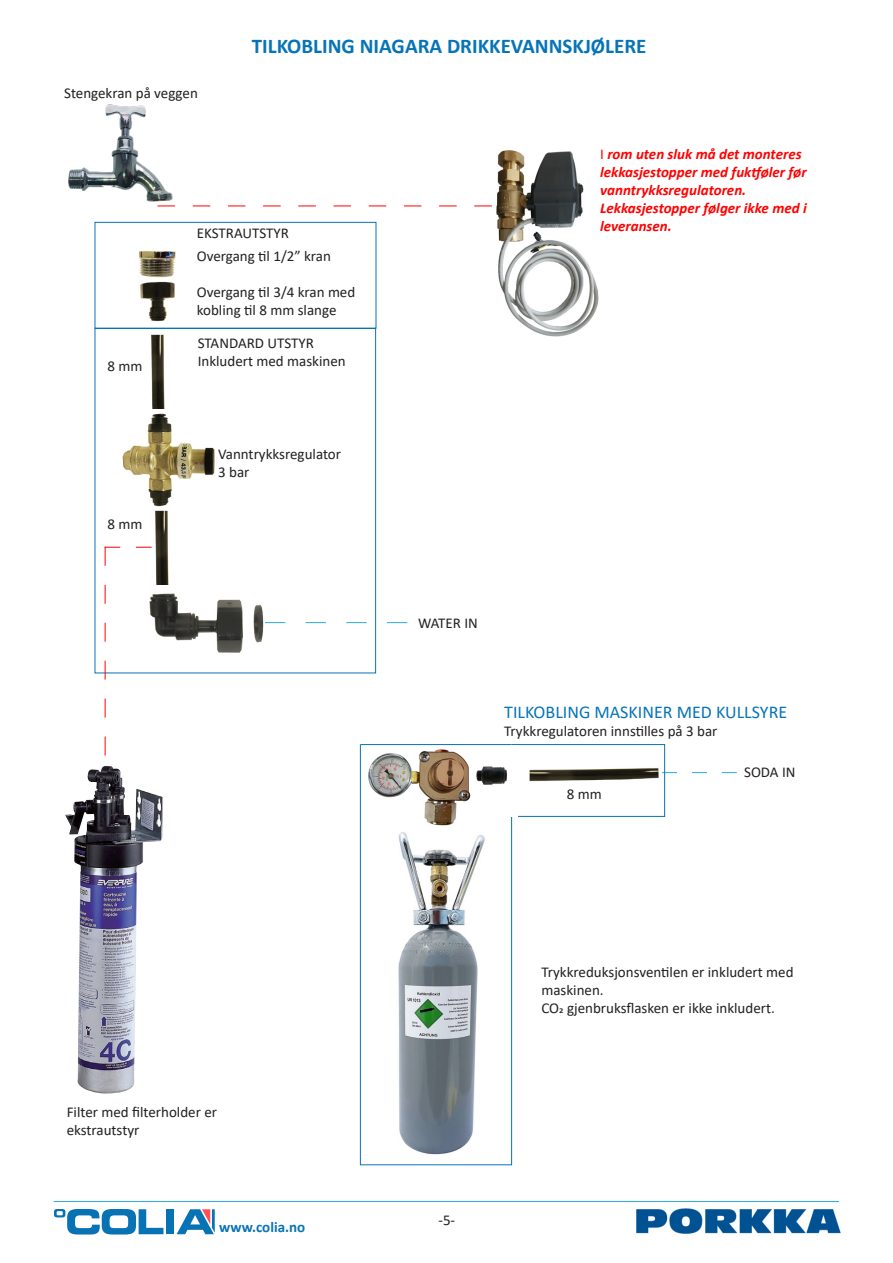
<style>
.page{position:relative;width:893px;height:1263px;background:#fff}
.page>*{position:absolute;margin:0;border:0;box-sizing:border-box;transform-origin:0 0}
.t1{font:700 21px "Calibri";color:#0674b6}
.t2{font:18px "Calibri";color:#0674b6}
.t3{font:15px/18px "Calibri";color:#231f20}
.t4{font:italic 700 15px/18px "Calibri";color:#f00}
.t5{font:700 15px "Calibri";color:#0674b6}
.s1{font-weight:400;font-style:normal}
</style>
<div class="page">
<hr style="left:54px;top:1201px;width:785px;height:1px;background:#29abe2">
<svg style="left:54px;top:1209px;width:109px;height:25px"></svg>
<div style="left:166px;top:1209px;width:8px;height:25px;background:#0773b5"></div>
<svg style="left:177px;top:1209px;width:38px;height:25px"></svg>
<img style="left:636px;top:1208px;width:204px;height:26px">
<img style="left:68px;top:104px;width:108px;height:102px">
<img style="left:496px;top:150px;width:103px;height:187px">
<img style="left:139px;top:251px;width:37px;height:27px">
<img style="left:140px;top:281px;width:35px;height:41px">
<img style="left:122px;top:413px;width:93px;height:94px">
<img style="left:155px;top:510px;width:14px;height:75px">
<img style="left:151px;top:334px;width:14px;height:75px">
<img style="left:65px;top:766px;width:98px;height:327px">
<img style="left:152px;top:593px;width:119px;height:60px">
<svg style="left:265px;top:622px;width:142px;height:1px"></svg>
<img style="left:529px;top:768px;width:130px;height:14px">
<svg style="left:662px;top:772px;width:75px;height:1px"></svg>
<div style="left:95px;top:328px;width:281px;height:345px;border:1px solid #0674b6"></div>
<svg style="left:105px;top:547px;width:47px;height:208px"></svg>
<svg style="left:157px;top:206px;width:335px;height:1px"></svg>
<div style="left:95px;top:222px;width:281px;height:106px;border:1px solid #0674b6"></div>
<div style="left:360px;top:744px;width:152px;height:421px;border:1px solid #0674b6"></div>
<div style="left:512px;top:744px;width:153px;height:73px;border:1px solid #0674b6"></div>
<hr style="left:360px;top:744px;width:152px;height:1px;background:#0674b6">
<div style="left:510px;top:745px;width:7px;height:71px;background:#fff"></div>
<img style="left:368px;top:749px;width:103px;height:77px">
<img style="left:476px;top:766px;width:31px;height:19px">
<img style="left:398px;top:832px;width:87px;height:323px">
<p class="t3" style="left:64px;top:84px;width:135px">Stengekran på veggen</p>
<p class="t1" style="left:252px;top:31px;width:396px">TILKOBLING NIAGARA DRIKKEVANNSKJØLERE</p>
<p class="t3" style="left:108px;top:356px;width:36px">8 mm</p>
<p class="t3" style="left:108px;top:514px;width:36px">8 mm</p>
<p class="t3" style="left:197px;top:224px;width:94px">EKSTRAUTSTYR</p>
<p class="t3" style="left:197px;top:246px;width:136px">Overgang til 1/2” kran</p>
<p class="t3" style="left:197px;top:282px;width:160px">Overgang til 3/4 kran med kobling til 8 mm slange</p>
<p class="t3" style="left:198px;top:334px;width:118px">STANDARD UTSTYR</p>
<p class="t3" style="left:198px;top:352px;width:150px">Inkludert med maskinen</p>
<p class="t3" style="left:218px;top:444px;width:124px">Vanntrykksregulator</p>
<p class="t3" style="left:218px;top:462px;width:33px">3 bar</p>
<p class="t4" style="left:600px;top:144px;width:208px"><span class="s1">I</span> rom uten sluk må det monteres lekkasjestopper med fuktføler før vanntrykksregulatoren.<br>Lekkasjestopper følger ikke med i leveransen.</p>
<p class="t3" style="left:418px;top:613px;width:61px">WATER IN</p>
<p class="t2" style="left:504px;top:699px;width:284px">TILKOBLING MASKINER MED KULLSYRE</p>
<p class="t3" style="left:504px;top:721px;width:215px">Trykkregulatoren innstilles på 3 bar</p>
<p class="t3" style="left:567px;top:784px;width:36px">8 mm</p>
<p class="t3" style="left:744px;top:763px;width:53px">SODA IN</p>
<p class="t3" style="left:67px;top:1102px;width:152px">Filter med filterholder er ekstrautstyr</p>
<p class="t5" style="left:219px;top:1216px;width:88px">www.colia.no</p>
<p class="t3" style="left:438px;top:1210px;width:18px">-5-</p>
<p class="t3" style="left:541px;top:963px;width:254px">Trykkreduksjonsventilen er inkludert med maskinen.</p>
<p class="t3" style="left:541px;top:999px;width:235px">CO2 gjenbruksflasken er ikke inkludert.</p>
</div>
